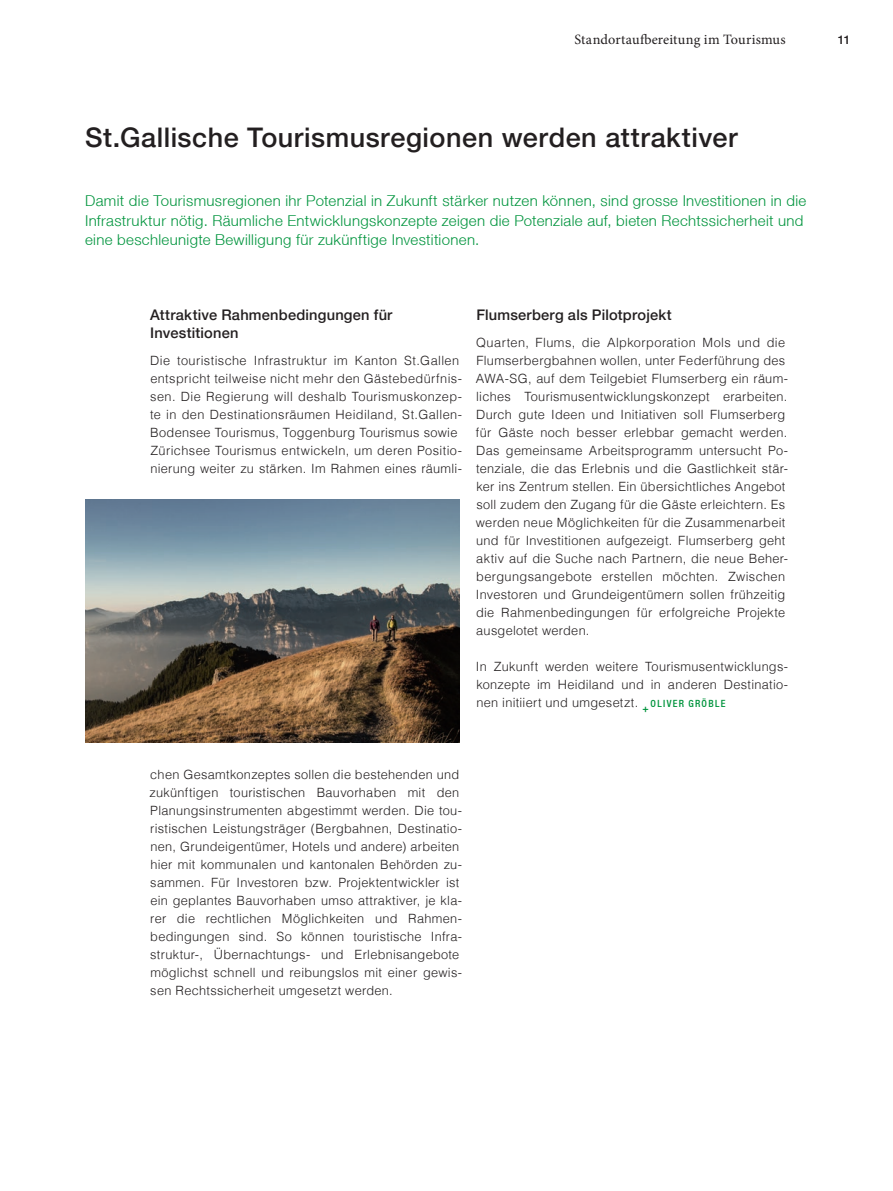
<style>
.page{position:relative;width:893px;height:1191px;background:#fff}
.page>*{position:absolute;margin:0;border:0;box-sizing:border-box;transform-origin:0 0}
.t1{font:500 27px "Helvetica Neue LT";letter-spacing:.02em;color:#231f20}
.t2{font:300 15px/19.5px "Helvetica Neue LT";letter-spacing:.025em;color:#00943d}
.t3{font:500 14.7px/18px "Helvetica Neue LT";letter-spacing:.015em;color:#231f20}
.t4{font:14.25px "Minion Pro";letter-spacing:.005em;color:#231f20}
.t5{font:300 12.75px/18px "Helvetica LT";letter-spacing:.025em;color:#231f20}
.t6{font:500 12px "Helvetica Neue LT";color:#231f20}
.t7{font:500 condensed 9.9px "Helvetica Neue LT";letter-spacing:.13em;color:#00943d}
</style>
<div class="page">
<img style="left:85px;top:499px;width:374px;height:243px">
<p class="t4" style="left:574px;top:30px;width:213px">Standortaufbereitung im Tourismus</p>
<p class="t6" style="left:838px;top:33px;width:14px">11</p>
<h1 class="t1" style="left:85px;top:121px;width:654px">St.Gallische Tourismusregionen werden attraktiver</h1>
<p class="t2" style="left:85px;top:191px;width:723px">Damit die Tourismusregionen ihr Potenzial in Zukunft stärker nutzen können, sind grosse Investitionen in die<br>Infrastruktur nötig. Räumliche Entwicklungskonzepte zeigen die Potenziale auf, bieten Rechtssicherheit und eine beschleunigte Bewilligung für zukünftige Investitionen.</p>
<p class="t3" style="left:150px;top:305px;width:244px">Attraktive Rahmenbedingungen für<br>Investitionen</p>
<p class="t5" style="left:150px;top:351px;width:314px">Die touristische Infrastruktur im Kanton St.Gallen entspricht teilweise nicht mehr den Gästebedürfnis&shy;sen. Die Regierung will deshalb Tourismuskonzep&shy;te in den Destinationsräumen Heidiland, St.Gallen-Bodensee Tourismus, Toggenburg Tourismus sowie Zürichsee Tourismus entwickeln, um deren Positio&shy;nierung weiter zu stärken. Im Rahmen eines räumli-</p>
<p class="t3" style="left:476px;top:305px;width:197px">Flumserberg als Pilotprojekt</p>
<p class="t5" style="left:476px;top:333px;width:314px">Quarten, Flums, die Alpkorporation Mols und die Flumserbergbahnen wollen, unter Federführung des AWA-SG, auf dem Teilgebiet Flumserberg ein räum&shy;liches Tourismusentwicklungskonzept erarbeiten.<br>Durch gute Ideen und Initiativen soll Flumserberg für Gäste noch besser erlebbar gemacht werden.<br>Das gemeinsame Arbeitsprogramm untersucht Po&shy;tenziale, die das Erlebnis und die Gastlichkeit stär&shy;ker ins Zentrum stellen. Ein übersichtliches Angebot soll zudem den Zugang für die Gäste erleichtern. Es werden neue Möglichkeiten für die Zusammenarbeit und für Investitionen aufgezeigt. Flumserberg geht aktiv auf die Suche nach Partnern, die neue Beher&shy;bergungsangebote erstellen möchten. Zwischen Investoren und Grundeigentümern sollen frühzeitig die Rahmenbedingungen für erfolgreiche Projekte ausgelotet werden.</p>
<p class="t5" style="left:476px;top:657px;width:314px;text-align:justify">In Zukunft werden weitere Tourismusentwicklungs&shy;konzepte im Heidiland und in anderen Destinatio&shy;nen initiiert und umgesetzt. <sub>+</sub></p>
<p class="t7" style="left:651px;top:697px;width:76px">OLIVER GRÖBLE</p>
<p class="t5" style="left:150px;top:765px;width:314px">chen Gesamtkonzeptes sollen die bestehenden und zukünftigen touristischen Bauvorhaben mit den Planungsinstrumenten abgestimmt werden. Die tou&shy;ristischen Leistungsträger (Bergbahnen, Destinatio&shy;nen, Grundeigentümer, Hotels und andere) arbeiten hier mit kommunalen und kantonalen Behörden zu&shy;sammen. Für Investoren bzw. Projektentwickler ist ein geplantes Bauvorhaben umso attraktiver, je kla&shy;rer die rechtlichen Möglichkeiten und Rahmen&shy;bedingungen sind. So können touristische Infra&shy;struktur-, Übernachtungs- und Erlebnisangebote möglichst schnell und reibungslos mit einer gewis&shy;sen Rechtssicherheit umgesetzt werden.</p>
</div>
